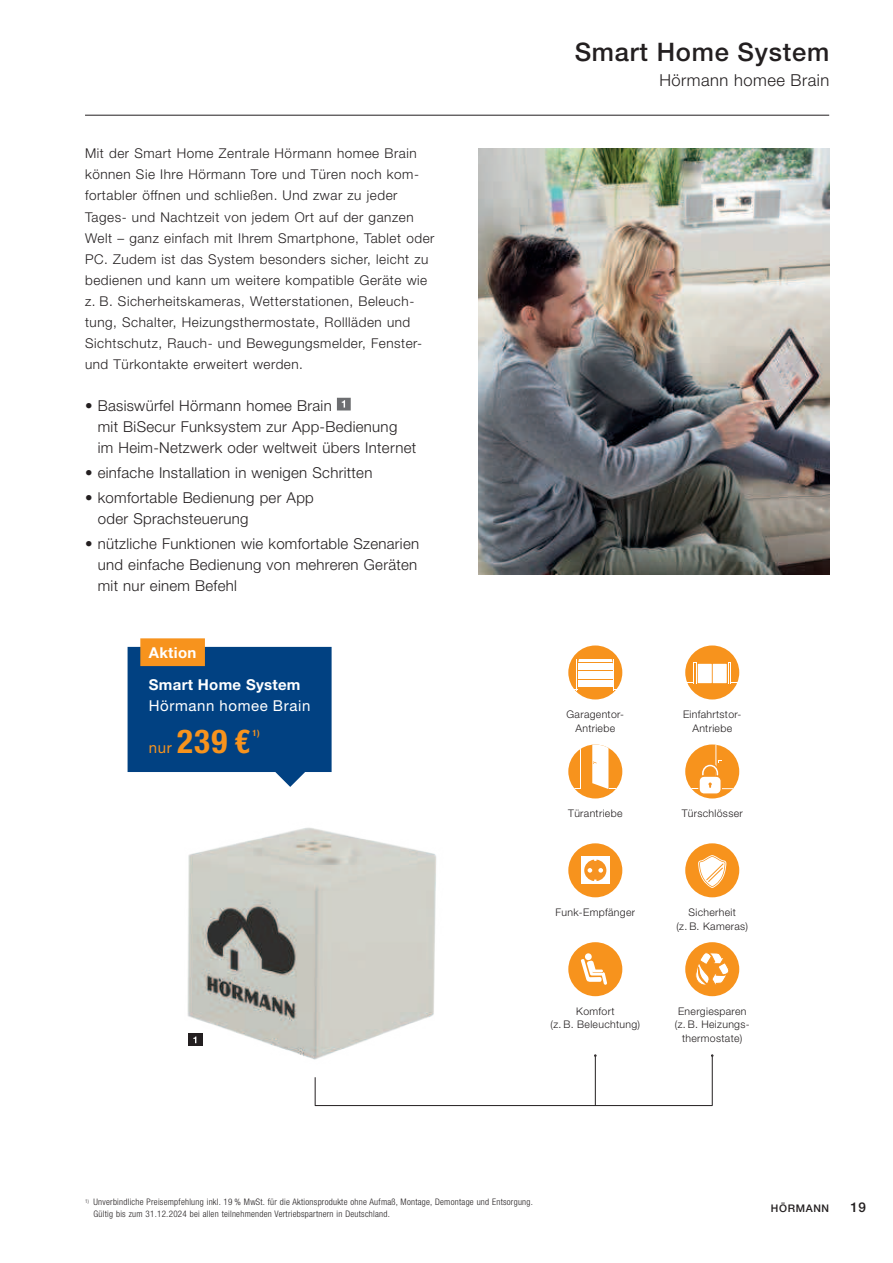
<style>
.page{position:relative;width:893px;height:1263px;background:#fff}
.page>*{position:absolute;margin:0;border:0;box-sizing:border-box;transform-origin:0 0}
.t1{font:700 condensed 33px "Hoermann Helvetica Neue";color:#f7931d}
.t2{font:500 25.5px "Hoermann Helvetica Neue";letter-spacing:.03em;color:#231f20}
.t3{font:300 16.5px "Hoermann Helvetica Neue";letter-spacing:.03em;color:#231f20}
.t4{font:300 15px/21px "Hoermann Helvetica Neue";letter-spacing:.02em;color:#231f20}
.t5{font:700 15px "Hoermann Helvetica Neue";letter-spacing:.02em;color:#fff}
.t6{font:15px "Hoermann Helvetica Neue Rm";letter-spacing:.04em;color:#fff}
.t7{font:300 13.5px/21px "Hoermann Helvetica Neue";letter-spacing:.04em;color:#231f20}
.t8{font:500 13.5px "Hoermann Helvetica Neue";color:#231f20}
.t9{font:300 10.5px/13.5px "Hoermann Helvetica Neue";letter-spacing:.03em;color:#231f20;text-align:center}
.t10{font:500 10.5px "Hoermann Helvetica Neue";letter-spacing:.06em;color:#231f20}
.t11{font:300 condensed 9px/12px "Hoermann Helvetica Neue";letter-spacing:.03em;color:#231f20}
.t12{font:700 condensed 8.7px "Hoermann Helvetica Neue";color:#f7931d}
.s1{font-family:"Hoermann Helvetica Neue Rm";font-weight:400;font-stretch:normal;font-size:15px}
</style>
<div class="page">
<img style="left:187px;top:827px;width:250px;height:233px">
<img style="left:478px;top:149px;width:351px;height:425px">
<svg style="left:337px;top:398px;width:14px;height:12px"></svg>
<hr style="left:315px;top:1105px;width:397px;height:1px;background:#231f20">
<hr style="left:712px;top:1056px;width:1px;height:50px;background:#231f20">
<hr style="left:595px;top:1056px;width:1px;height:50px;background:#231f20">
<svg style="left:315px;top:1077px;width:1px;height:28px"></svg>
<svg style="left:188px;top:1033px;width:14px;height:13px"></svg>
<svg style="left:128px;top:638px;width:204px;height:149px;background:#315f8d"></svg>
<svg style="left:567px;top:644px;width:57px;height:57px"></svg>
<div style="left:568px;top:645px;width:54px;height:54px;background:#f7931d;border-radius:50%"></div>
<div style="left:578px;top:659px;width:34px;height:27px;background:#fff"></div>
<hr style="left:578px;top:679px;width:34px;height:1px;background:#f7931d">
<hr style="left:578px;top:663px;width:34px;height:1px;background:#f7931d">
<hr style="left:578px;top:671px;width:34px;height:1px;background:#f7931d">
<hr style="left:576px;top:659px;width:1px;height:31px;background:#fff">
<hr style="left:614px;top:659px;width:1px;height:31px;background:#fff">
<svg style="left:684px;top:644px;width:57px;height:57px"></svg>
<div style="left:685px;top:645px;width:54px;height:54px;background:#f7931d;border-radius:50%"></div>
<div style="left:713px;top:664px;width:14px;height:19px;background:#fff"></div>
<div style="left:698px;top:664px;width:14px;height:19px;background:#fff"></div>
<svg style="left:687px;top:662px;width:10px;height:21px"></svg>
<svg style="left:728px;top:662px;width:10px;height:21px"></svg>
<svg style="left:567px;top:743px;width:57px;height:57px"></svg>
<div style="left:568px;top:744px;width:54px;height:54px;background:#f7931d;border-radius:50%"></div>
<hr style="left:580px;top:748px;width:1px;height:41px;background:#fff">
<svg style="left:592px;top:744px;width:26px;height:45px"></svg>
<svg style="left:684px;top:743px;width:57px;height:57px"></svg>
<div style="left:685px;top:744px;width:54px;height:54px;background:#f7931d;border-radius:50%"></div>
<svg style="left:691px;top:744px;width:48px;height:51px"></svg>
<svg style="left:567px;top:842px;width:57px;height:57px"></svg>
<div style="left:568px;top:843px;width:54px;height:54px;background:#f7931d;border-radius:50%"></div>
<div style="left:581px;top:856px;width:28px;height:28px;background:#fff"></div>
<svg style="left:584px;top:859px;width:22px;height:22px"></svg>
<svg style="left:684px;top:842px;width:57px;height:57px"></svg>
<div style="left:685px;top:843px;width:54px;height:54px;background:#f7931d;border-radius:50%"></div>
<svg style="left:698px;top:855px;width:28px;height:33px"></svg>
<svg style="left:567px;top:941px;width:57px;height:56px"></svg>
<div style="left:568px;top:942px;width:54px;height:54px;background:#f7931d;border-radius:50%"></div>
<div style="left:585px;top:953px;width:7px;height:7px;background:#fff;border-radius:50%"></div>
<svg style="left:581px;top:959px;width:26px;height:26px"></svg>
<svg style="left:684px;top:941px;width:57px;height:56px"></svg>
<div style="left:685px;top:942px;width:54px;height:54px;background:#f7931d;border-radius:50%"></div>
<svg style="left:695px;top:952px;width:34px;height:33px"></svg>
<hr style="left:85px;top:115px;width:744px;height:1px;background:#231f20">
<p class="t7" style="left:85px;top:143px;width:351px">Mit der Smart Home Zentrale Hörmann homee Brain können Sie Ihre Hörmann Tore und Türen noch kom&shy;fortabler öffnen und schließen. Und zwar zu jeder Tages- und Nachtzeit von jedem Ort auf der ganzen Welt – ganz einfach mit Ihrem Smartphone, Tablet oder PC. Zudem ist das System besonders sicher, leicht zu bedienen und kann um weitere kompatible Geräte wie z. B. Sicherheitskameras, Wetterstationen, Beleuch&shy;tung, Schalter, Heizungsthermostate, Rollläden und Sichtschutz, Rauch- und Bewegungsmelder, Fenster&shy;und Türkontakte erweitert werden.</p>
<p class="t4" style="left:98px;top:395px;width:320px;text-indent:-13px">• Basiswürfel Hörmann homee Brain<br>mit BiSecur Funksystem zur App-Bedienung im Heim- Netzwerk oder weltweit übers Internet</p>
<p class="t4" style="left:85px;top:462px;width:289px">• einfache Installation in wenigen Schritten</p>
<p class="t4" style="left:98px;top:487px;width:218px;text-indent:-13px">• komfortable Bedienung per App oder Sprachsteuerung</p>
<p class="t4" style="left:98px;top:534px;width:323px;text-indent:-13px">• nützliche Funktionen wie komfortable Szenarien und einfache Bedienung von mehreren Geräten mit nur einem Befehl</p>
<p class="t5" style="left:149px;top:644px;width:49px">Aktion</p>
<p class="t5" style="left:149px;top:676px;width:153px">Smart Home System</p>
<p class="t6" style="left:149px;top:697px;width:163px">Hörmann homee Brain</p>
<h1 class="t1" style="left:149px;top:729px;width:103px"><span class="s1">nur</span> 239 €</h1>
<p class="t12" style="left:253px;top:729px;width:9px">1)</p>
<h2 class="t2" style="left:575px;top:38px;width:256px">Smart Home System</h2>
<p class="t3" style="left:659px;top:71px;width:171px">Hörmann homee Brain</p>
<p class="t9" style="left:566px;top:708px;width:59px">Garagentor-<br>Antriebe</p>
<p class="t9" style="left:683px;top:708px;width:60px">Einfahrtstor-<br>Antriebe</p>
<p class="t9" style="left:568px;top:807px;width:56px">Türantriebe</p>
<p class="t9" style="left:682px;top:807px;width:63px">Türschlösser</p>
<p class="t9" style="left:556px;top:906px;width:81px">Funk-Empfänger</p>
<p class="t9" style="left:551px;top:1004px;width:91px">Komfort<br>(z. B. Beleuchtung)</p>
<p class="t9" style="left:676px;top:906px;width:73px">Sicherheit<br>(z. B. Kameras)</p>
<p class="t9" style="left:675px;top:1004px;width:76px">Energiesparen (z. B. Heizungs&shy;thermostate)</p>
<p class="t11" style="left:94px;top:1196px;width:441px;text-indent:-8px"><sup>1)</sup> Unverbindliche Preisempfehlung inkl. 19 % MwSt. für die Aktionsprodukte ohne Aufmaß, Montage, Demontage und Entsorgung.<br>Gültig bis zum 31.12.2024 bei allen teilnehmenden Vertriebspartnern in Deutschland.</p>
<p class="t10" style="left:771px;top:1202px;width:60px">HÖRMANN</p>
<p class="t8" style="left:850px;top:1200px;width:17px">19</p>
</div>
